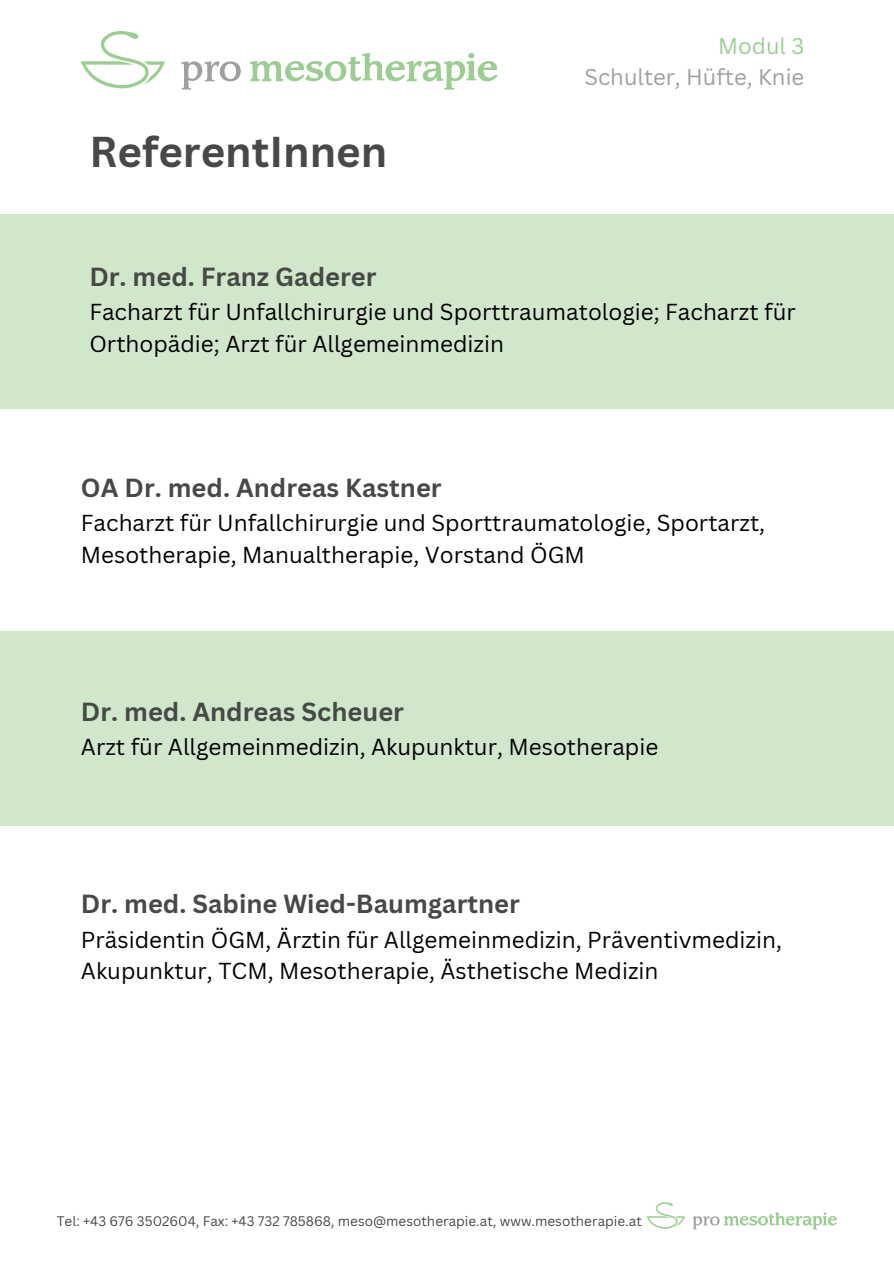
<style>
.page{position:relative;width:894px;height:1264px;background:#fff}
.page>*{position:absolute;margin:0;border:0;box-sizing:border-box;transform-origin:0 0}
.t1{font:700 42px "Canva Sans";color:#474947}
.t2{font:700 25.5px "Canva Sans";color:#474947}
.t3{font:22.5px/31.5px "Canva Sans";color:#000}
.t4{font:22.05px/30.3px "Canva Sans";color:#9e9f9e;text-align:right}
.t5{font:13.5px "Canva Sans";color:#474947}
.s1{color:#9ccd92}
</style>
<div class="page">
<svg style="left:250px;top:53px;width:247px;height:36px"></svg>
<svg style="left:181px;top:61px;width:60px;height:28px"></svg>
<svg style="left:81px;top:31px;width:84px;height:57px"></svg>
<svg style="left:692px;top:1212px;width:144px;height:17px"></svg>
<svg style="left:646px;top:1202px;width:38px;height:26px"></svg>
<div style="left:0;top:215px;width:893px;height:194px;background:#d0e7cc"></div>
<div style="left:0;top:631px;width:893px;height:194px;background:#d0e7cc"></div>
<h3 class="t1" style="left:89px;top:122px;width:299px">ReferentInnen</h3>
<h3 class="t4" style="left:584px;top:31px;width:221px"><span class="s1">Modul 3<br></span>Schulter, Hüfte, Knie</h3>
<h2 class="t2" style="left:89px;top:259px;width:288px">Dr. med. Franz Gaderer</h2>
<h3 class="t3" style="left:89px;top:296px;width:708px">Facharzt für Unfallchirurgie und Sporttraumatologie; Facharzt für<br>Orthopädie; Arzt für Allgemeinmedizin</h3>
<h2 class="t2" style="left:81px;top:469px;width:362px">OA Dr. med. Andreas Kastner</h2>
<h3 class="t3" style="left:81px;top:506px;width:685px">Facharzt für Unfallchirurgie und Sporttraumatologie, Sportarzt,<br>Mesotherapie, Manualtherapie, Vorstand ÖGM</h3>
<h2 class="t2" style="left:81px;top:693px;width:324px">Dr. med. Andreas Scheuer</h2>
<h3 class="t3" style="left:81px;top:730px;width:578px">Arzt für Allgemeinmedizin, Akupunktur, Mesotherapie</h3>
<h1 class="t2" style="left:81px;top:886px;width:440px">Dr. med. Sabine Wied-Baumgartner</h1>
<h2 class="t3" style="left:81px;top:923px;width:702px">Präsidentin ÖGM, Ärztin für Allgemeinmedizin, Präventivmedizin,<br>Akupunktur, TCM, Mesotherapie, Ästhetische Medizin</h2>
<p class="t5" style="left:57px;top:1211px;width:586px">Tel: +43 676 3502604, Fax: +43 732 785868, meso@mesotherapie.at, www.mesotherapie.at</p>
</div>
